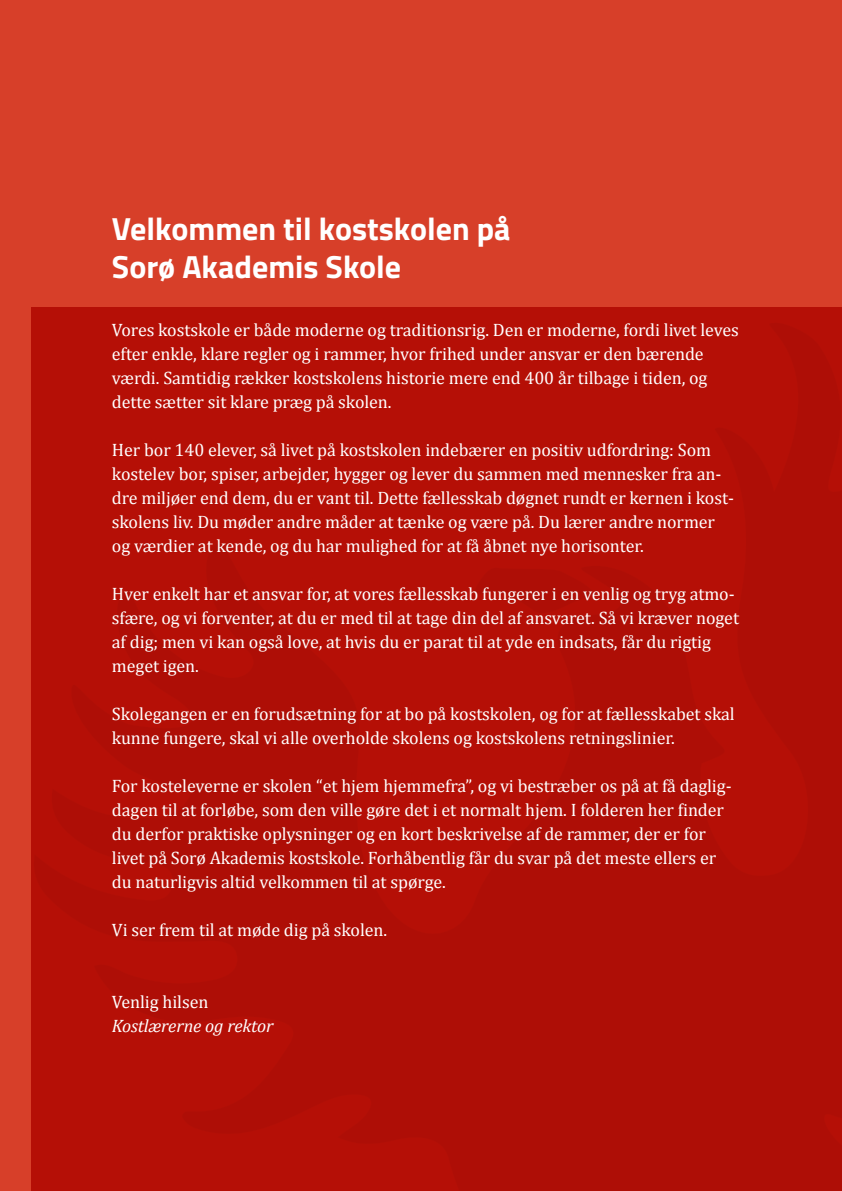
<style>
.page{position:relative;width:842px;height:1191px;background:#d73f29}
.page>*{position:absolute;margin:0;border:0;box-sizing:border-box;transform-origin:0 0}
.Rub{font:700 32px/38px "Titillium Web";color:#fff}
.Brød{font:18px/24px "Cambria";letter-spacing:-.005em;color:#fff}
.Brød_uden{font:18px/24px "Cambria";letter-spacing:-.005em;color:#fff}
.Brød-2{font:italic 18px "Cambria";letter-spacing:-.005em;color:#fff}
</style>
<div class="page">
<div style="left:32px;top:307px;width:810px;height:884px;background:#b50f06"></div>
<div style="left:470px;top:566px;width:124px;height:48px;background:#ae0e06"></div>
<p class="Rub" style="left:112px;top:209px;width:400px">Velkommen til kostskolen på<br>Sorø Akademis Skole</p>
<p class="Brød_uden" style="left:112px;top:318px;width:628px">Vores kostskole er både moderne og traditionsrig. Den er moderne, fordi livet leves efter enkle, klare regler og i rammer, hvor frihed under ansvar er den bærende værdi. Samtidig rækker kostskolens historie mere end 400 år tilbage i tiden, og dette sætter sit klare præg på skolen.</p>
<p class="Brød" style="left:112px;top:438px;width:624px">Her bor 140 elever, så livet på kostskolen indebærer en positiv udfordring: Som kostelev bor, spiser, arbejder, hygger og lever du sammen med mennesker fra an&shy;dre miljøer end dem, du er vant til. Dette fællesskab døgnet rundt er kernen i kost&shy;skolens liv. Du møder andre måder at tænke og være på. Du lærer andre normer og værdier at kende, og du har mulighed for at få åbnet nye horisonter.</p>
<p class="Brød" style="left:112px;top:582px;width:629px">Hver enkelt har et ansvar for, at vores fællesskab fungerer i en venlig og tryg atmo&shy;sfære, og vi forventer, at du er med til at tage din del af ansvaret. Så vi kræver noget af dig; men vi kan også love, at hvis du er parat til at yde en indsats, får du rigtig meget igen.</p>
<p class="Brød" style="left:112px;top:702px;width:624px">Skolegangen er en forudsætning for at bo på kostskolen, og for at fællesskabet skal kunne fungere, skal vi alle overholde skolens og kostskolens retningslinier.</p>
<p class="Brød" style="left:112px;top:774px;width:621px">For kosteleverne er skolen “et hjem hjemmefra”, og vi bestræber os på at få daglig&shy;dagen til at forløbe, som den ville gøre det i et normalt hjem. I folderen her finder du derfor praktiske oplysninger og en kort beskrivelse af de rammer, der er for livet på Sorø Akademis kostskole. Forhåbentlig får du svar på det meste ellers er du naturligvis altid velkommen til at spørge.</p>
<p class="Brød" style="left:112px;top:918px;width:277px">Vi ser frem til at møde dig på skolen.</p>
<p class="Brød" style="left:112px;top:990px;width:98px">Venlig hilsen</p>
<p class="Brød-2" style="left:112px;top:1013px;width:163px">Kostlærerne og rektor</p>
</div>
